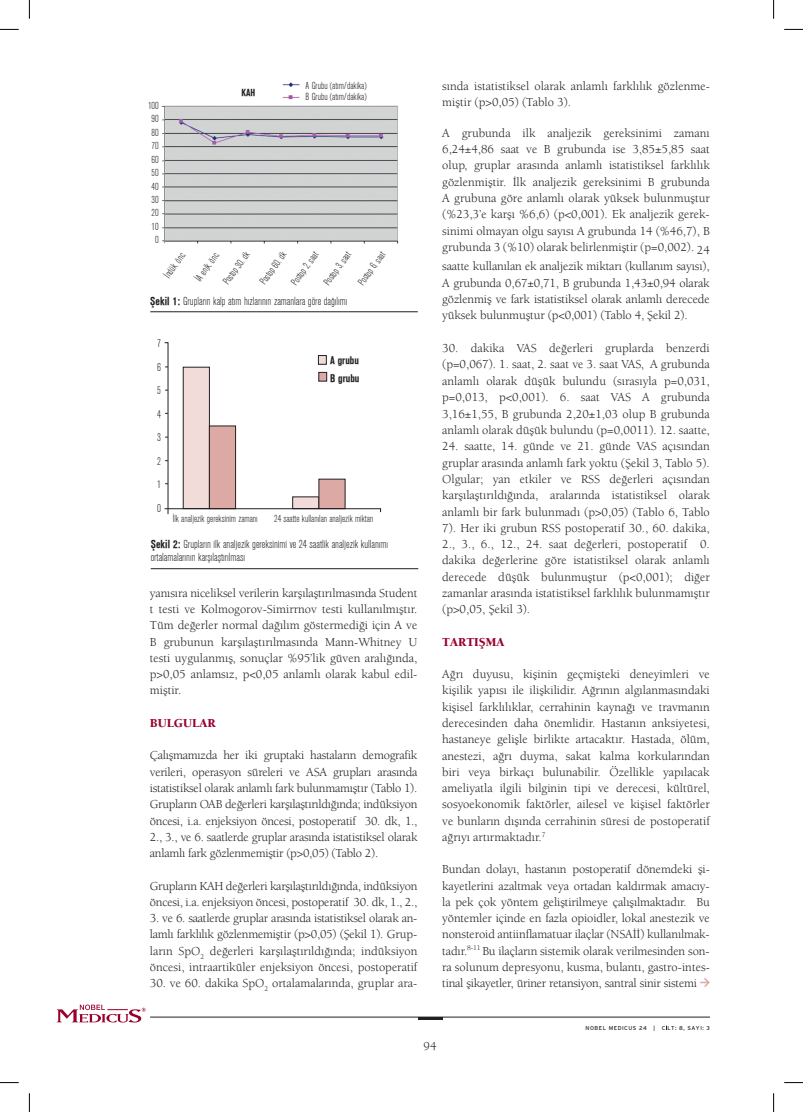
<style>
.page{position:relative;width:803px;height:1112px;background:#fff}
.page>*{position:absolute;margin:0;border:0;box-sizing:border-box;transform-origin:0 0}
.t1{font:12.5px/16.2px "Berkeley Book Tr";color:#231f20;text-align:justify}
.t2{font:12.5px/16.2px "Berkeley Book Tr";letter-spacing:-.02em;color:#231f20}
.t3{font:12.5px "Berkeley Black Tr";color:#98012d}
.t4{font:11.38px/13.5px "Akzidenz Grotesk BE Light Cn";color:#231f20}
.t5{font:10.88px/17.5px "Akzidenz Grotesk BE Bold Cn";color:#231f20}
.t6{font:10.88px/23.5px "Akzidenz Grotesk BE Light Cn";color:#231f20;text-align:justify}
.t7{font:10px/13.4px "Akzidenz Grotesk BE Light Cn";color:#231f20;text-align:right}
.t8{font:10px "Akzidenz Grotesk BE Bold Cn";color:#231f20}
.t9{font:5.62px "Interstate";letter-spacing:.09em;color:#231f20}
.s1{font-family:"Akzidenz Grotesk BE Bold Cn"}
</style>
<div class="page">
<hr style="left:150px;top:1016px;width:560px;height:1px;background:#231f20">
<hr style="left:418px;top:1016px;width:25px;height:3px;background:#231f20">
<svg style="left:56px;top:1004px;width:90px;height:18px"></svg>
<svg style="left:700px;top:978px;width:10px;height:8px"></svg>
<svg style="left:164px;top:342px;width:217px;height:172px"></svg>
<hr style="left:151px;top:568px;width:267px;height:1px;background:#231f20">
<div style="left:318px;top:355px;width:8px;height:9px;background:#f1dcda;border:1px solid #231f20"></div>
<div style="left:319px;top:372px;width:8px;height:9px;background:#dca9a5;border:1px solid #231f20"></div>
<hr style="left:150px;top:311px;width:268px;height:1px;background:#231f20">
<svg style="left:161px;top:106px;width:4px;height:137px"></svg>
<img style="left:165px;top:105px;width:234px;height:139px">
<img style="left:282px;top:82px;width:18px;height:18px">
<svg style="left:0;top:29px;width:19px;height:1px"></svg>
<svg style="left:784px;top:29px;width:19px;height:1px"></svg>
<svg style="left:0;top:1082px;width:19px;height:1px"></svg>
<svg style="left:784px;top:1082px;width:19px;height:1px"></svg>
<svg style="left:29px;top:0;width:1px;height:19px"></svg>
<svg style="left:29px;top:1093px;width:1px;height:18px"></svg>
<svg style="left:773px;top:0;width:1px;height:19px"></svg>
<svg style="left:773px;top:1093px;width:1px;height:18px"></svg>
<p class="t7" style="left:148px;top:99px;width:12px">100<br>90<br>80<br>70<br>60<br>50<br>40<br>30<br>20<br>10<br>0</p>
<p class="t8" style="left:241px;top:86px;width:15px">KAH</p>
<p class="t7" style="left:306px;top:80px;width:63px;line-height:11.2px;text-align:left">A Grubu (atım/dakika)<br>B Grubu (atım/dakika)</p>
<p class="t7" style="left:192px;top:276px;width:35px;rotate:-54deg">İA enjk. önc.</p>
<p class="t7" style="left:220px;top:279px;width:39px;rotate:-54deg">Postop 30. dk</p>
<p class="t7" style="left:288px;top:280px;width:40px;rotate:-54deg">Postop 2. saat</p>
<p class="t7" style="left:321px;top:280px;width:40px;rotate:-54deg">Postop 3. saat</p>
<p class="t7" style="left:161px;top:273px;width:31px;rotate:-54deg">İndük. önc.</p>
<p class="t7" style="left:257px;top:279px;width:39px;rotate:-54deg">Postop 60. dk</p>
<p class="t7" style="left:355px;top:280px;width:40px;rotate:-54deg">Postop 6. saat</p>
<p class="t4" style="left:150px;top:294px;width:199px"><span class="s1">Şekil 1:</span> Grupların kalp atım hızlarının zamanlara göre dağılımı</p>
<p class="t6" style="left:157px;top:332px;width:5px">7<br>6<br>5<br>4<br>3<br>2<br>1<br>0</p>
<p class="t5" style="left:330px;top:351px;width:31px">A grubu<br>B grubu</p>
<p class="t7" style="left:173px;top:511px;width:86px">İlk analjezik gereksinim zamanı</p>
<p class="t7" style="left:274px;top:511px;width:101px">24 saatte kullanılan analjezik miktarı</p>
<p class="t4" style="left:151px;top:537px;width:239px"><span class="s1">Şekil 2:</span> Grupların ilk analjezik gereksinimi ve 24 saatlik analjezik kullanımı ortalamalarının karşılaştırılması</p>
<p class="t1" style="left:150px;top:584px;width:269px">yanısıra niceliksel verilerin karşılaştırılmasında Student t testi ve Kolmogorov-Simirrnov testi kullanılmıştır.<br>Tüm değerler normal dağılım göstermediği için A ve B grubunun karşılaştırılmasında Mann-Whitney U testi uygulanmış, sonuçlar %95’lik güven aralığında, p&gt;0,05 anlamsız, p&lt;0,05 anlamlı olarak kabul edil&shy;miştir.</p>
<p class="t3" style="left:150px;top:715px;width:43px">BULGULAR</p>
<p class="t1" style="left:150px;top:747px;width:269px">Çalışmamızda her iki gruptaki hastaların demografik verileri, operasyon süreleri ve ASA grupları arasında istatistiksel olarak anlamlı fark bulunmamıştır (Tablo 1).<br>Grupların OAB değerleri karşılaştırıldığında; indüksiyon öncesi, i.a. enjeksiyon öncesi, postoperatif 30. dk, 1., 2., 3., ve 6. saatlerde gruplar arasında istatistiksel olarak anlamlı fark gözlenmemiştir (p&gt;0,05) (Tablo 2).</p>
<p class="t2" style="left:150px;top:877px;width:269px">Grupların KAH değerleri karşılaştırıldığında, indüksiyon öncesi, i.a. enjeksiyon öncesi, postoperatif 30. dk, 1., 2.,</p>
<p class="t1" style="left:150px;top:909px;width:269px">3. ve 6. saatlerde gruplar arasında istatistiksel olarak an&shy;lamlı farklılık gözlenmemiştir (p&gt;0,05) (Şekil 1). Grup&shy;ların SpO<sub>2</sub> değerleri karşılaştırıldığında; indüksiyon öncesi, intraartiküler enjeksiyon öncesi, postoperatif</p>
<p class="t1" style="left:150px;top:974px;width:269px">30. ve 60. dakika SpO<sub>2</sub> ortalamalarında, gruplar ara-</p>
<p class="t1" style="left:442px;top:78px;width:269px">sında istatistiksel olarak anlamlı farklılık gözlenme&shy;miştir (p&gt;0,05) (Tablo 3).</p>
<p class="t1" style="left:442px;top:124px;width:269px">A grubunda ilk analjezik gereksinimi zamanı 6,24±4,86 saat ve B grubunda ise 3,85±5,85 saat olup, gruplar arasında anlamlı istatistiksel farklılık gözlenmiştir. İlk analjezik gereksinimi B grubunda A grubuna göre anlamlı olarak yüksek bulunmuştur (%23,3’e karşı %6,6) (p&lt;0,001). Ek analjezik gerek&shy;sinimi olmayan olgu sayısı A grubunda 14 (%46,7), B grubunda 3 (%10) olarak belirlenmiştir (p=0,002). 24</p>
<p class="t1" style="left:442px;top:258px;width:269px">saatte kullanılan ek analjezik miktarı (kullanım sayısı), A grubunda 0,67±0,71, B grubunda 1,43±0,94 olarak gözlenmiş ve fark istatistiksel olarak anlamlı derecede yüksek bulunmuştur (p&lt;0,001) (Tablo 4, Şekil 2).</p>
<p class="t1" style="left:442px;top:339px;width:269px">30. dakika VAS değerleri gruplarda benzerdi (p=0,067). 1. saat, 2. saat ve 3. saat VAS, A grubunda anlamlı olarak düşük bulundu (sırasıyla p=0,031, p=0,013, p&lt;0,001). 6. saat VAS A grubunda 3,16±1,55, B grubunda 2,20±1,03 olup B grubunda anlamlı olarak düşük bulundu (p=0,0011). 12. saatte,</p>
<p class="t1" style="left:442px;top:438px;width:269px">24. saatte, 14. günde ve 21. günde VAS açısından gruplar arasında anlamlı fark yoktu (Şekil 3, Tablo 5).<br>Olgular; yan etkiler ve RSS değerleri açısından karşılaştırıldığında, aralarında istatistiksel olarak anlamlı bir fark bulunmadı (p&gt;0,05) (Tablo 6, Tablo 7). Her iki grubun RSS postoperatif 30., 60. dakika, 2., 3., 6., 12., 24. saat değerleri, postoperatif 0. dakika değerlerine göre istatistiksel olarak anlamlı derecede düşük bulunmuştur (p&lt;0,001); diğer zamanlar arasında istatistiksel farklılık bulunmamıştır (p&gt;0,05, Şekil 3).</p>
<p class="t3" style="left:442px;top:634px;width:9px">TARTIŞMA</p>
<p class="t1" style="left:442px;top:665px;width:269px">Ağrı duyusu, kişinin geçmişteki deneyimleri ve kişilik yapısı ile ilişkilidir. Ağrının algılanmasındaki kişisel farklılıklar, cerrahinin kaynağı ve travmanın derecesinden daha önemlidir. Hastanın anksiyetesi, hastaneye gelişle birlikte artacaktır. Hastada, ölüm, anestezi, ağrı duyma, sakat kalma korkularından biri veya birkaçı bulunabilir. Özellikle yapılacak ameliyatla ilgili bilginin tipi ve derecesi, kültürel, sosyoekonomik faktörler, ailesel ve kişisel faktörler ve bunların dışında cerrahinin süresi de postoperatif ağrıyı artırmaktadır.<sup>7</sup></p>
<p class="t1" style="left:442px;top:860px;width:269px">Bundan dolayı, hastanın postoperatif dönemdeki şi&shy;kayetlerini azaltmak veya ortadan kaldırmak amacıy&shy;la pek çok yöntem geliştirilmeye çalışılmaktadır. Bu yöntemler içinde en fazla opioidler, lokal anestezik ve nonsteroid antiinflamatuar ilaçlar (NSAİİ) kullanılmak&shy;tadır.<sup>8-11</sup> Bu ilaçların sistemik olarak verilmesinden son&shy;ra solunum depresyonu, kusma, bulantı, gastro-intes&shy;tinal şikayetler, üriner retansiyon, santral sinir sistemi</p>
<p class="t9" style="left:585px;top:1024px;width:126px">NOBEL MEDICUS 24 | C LT: 8, SAYI: 3</p>
<p class="t1" style="left:424px;top:1036px;width:14px">94</p>
</div>
